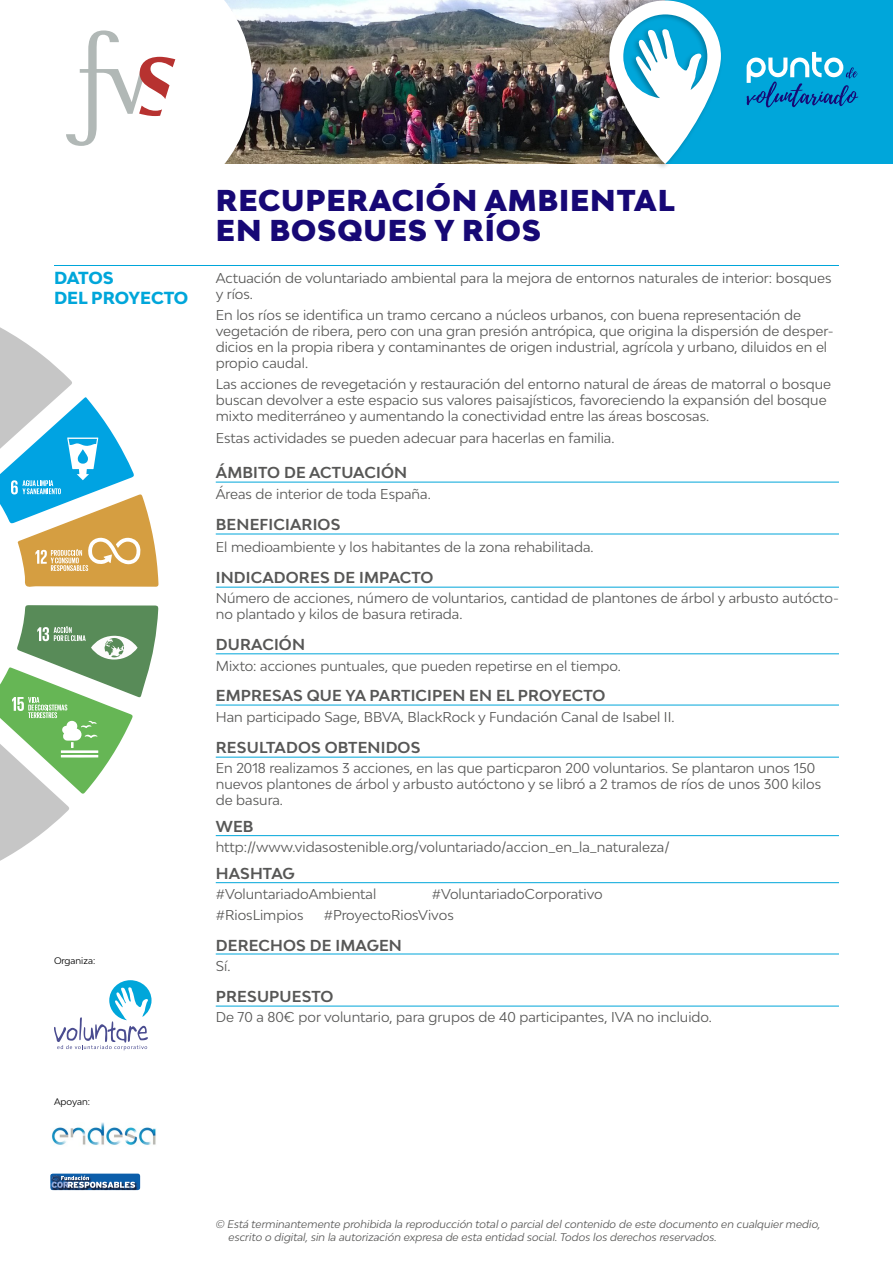
<style>
.page{position:relative;width:893px;height:1263px;background:#fff}
.page>*{position:absolute;margin:0;border:0;box-sizing:border-box;transform-origin:0 0}
.t1{font:900 28.5px/30px "Bw Modelica";letter-spacing:.03em;color:#170875}
.t2{font:800 16.5px/19.8px "Bw Modelica";letter-spacing:-.01em;color:#00a6da}
.t3{font:700 15px "Bw Modelica";letter-spacing:.01em;color:#575756}
.t4{font:13.5px/16.2px "Bw Modelica";color:#575756}
.t5{font:italic 10.5px/12.6px "Bw Modelica";color:#575756}
.t6{font:9px "Bw Modelica";color:#000}
</style>
<div class="page">
<svg style="left:54px;top:980px;width:98px;height:70px"></svg>
<div style="left:50px;top:1173px;width:90px;height:17px;background:#0c5eaa;border-radius:2px"></div>
<img style="left:52px;top:1182px;width:86px;height:9px">
<svg style="left:51px;top:1175px;width:84px;height:13px"></svg>
<img style="left:51px;top:1123px;width:105px;height:22px">
<img style="left:253px;top:0;width:349px;height:164px">
<div style="left:665px;top:0;width:228px;height:164px;background:#00a6da"></div>
<svg style="left:747px;top:52px;width:112px;height:56px"></svg>
<div style="left:602px;top:0;width:122px;height:170px;background:#000;opacity:.26"></div>
<svg style="left:609px;top:0;width:112px;height:164px"></svg>
<svg style="left:175px;top:0;width:78px;height:164px"></svg>
<hr style="left:54px;top:265px;width:785px;height:1px;background:#00a6da">
<hr style="left:216px;top:1006px;width:623px;height:1px;background:#00a6da">
<hr style="left:216px;top:482px;width:623px;height:1px;background:#00a6da">
<hr style="left:216px;top:534px;width:623px;height:1px;background:#00a6da">
<hr style="left:216px;top:882px;width:623px;height:1px;background:#00a6da">
<hr style="left:216px;top:705px;width:623px;height:1px;background:#00a6da">
<hr style="left:216px;top:954px;width:623px;height:1px;background:#00a6da">
<hr style="left:216px;top:587px;width:623px;height:1px;background:#00a6da">
<hr style="left:216px;top:757px;width:623px;height:1px;background:#00a6da">
<hr style="left:216px;top:835px;width:623px;height:1px;background:#00a6da">
<hr style="left:216px;top:653px;width:623px;height:1px;background:#00a6da">
<svg style="left:66px;top:30px;width:109px;height:116px"></svg>
<svg style="left:0;top:605px;width:158px;height:256px"></svg>
<svg style="left:0;top:327px;width:159px;height:260px"></svg>
<h1 class="t1" style="left:216px;top:185px;width:460px">RECUPERACIÓN AMBIENTAL<br>EN BOSQUES Y RÍOS</h1>
<p class="t2" style="left:54px;top:267px;width:136px">DATOS<br>DEL PROYECTO</p>
<p class="t4" style="left:216px;top:270px;width:617px">Actuación de voluntariado ambiental para la mejora de entornos naturales de interior: bosques y ríos.</p>
<p class="t4" style="left:216px;top:306px;width:619px">En los ríos se identifica un tramo cercano a núcleos urbanos, con buena representación de vegetación de ribera, pero con una gran presión antrópica, que origina la dispersión de desper&shy;dicios en la propia ribera y contaminantes de origen industrial, agrícola y urbano, diluidos en el propio caudal.</p>
<p class="t4" style="left:216px;top:375px;width:617px">Las acciones de revegetación y restauración del entorno natural de áreas de matorral o bosque buscan devolver a este espacio sus valores paisajísticos, favoreciendo la expansión del bosque mixto mediterráneo y aumentando la conectividad entre las áreas boscosas.</p>
<p class="t4" style="left:216px;top:430px;width:400px">Estas actividades se pueden adecuar para hacerlas en familia.</p>
<p class="t3" style="left:216px;top:463px;width:193px">ÁMBITO DE ACTUACIÓN</p>
<p class="t4" style="left:216px;top:485px;width:216px">Áreas de interior de toda España.</p>
<p class="t3" style="left:216px;top:514px;width:126px">BENEFICIARIOS</p>
<p class="t4" style="left:216px;top:538px;width:379px">El medioambiente y los habitantes de la zona rehabilitada.</p>
<p class="t3" style="left:216px;top:567px;width:219px">INDICADORES DE IMPACTO</p>
<p class="t4" style="left:216px;top:590px;width:625px">Número de acciones, número de voluntarios, cantidad de plantones de árbol y arbusto autócto&shy;no plantado y kilos de basura retirada.</p>
<p class="t3" style="left:216px;top:635px;width:91px">DURACIÓN</p>
<p class="t4" style="left:216px;top:657px;width:407px">Mixto: acciones puntuales, que pueden repetirse en el tiempo.</p>
<p class="t3" style="left:216px;top:686px;width:391px">EMPRESAS QUE YA PARTICIPEN EN EL PROYECTO</p>
<p class="t4" style="left:216px;top:708px;width:460px">Han participado Sage, BBVA, BlackRock y Fundación Canal de Isabel II.</p>
<p class="t3" style="left:216px;top:737px;width:206px">RESULTADOS OBTENIDOS</p>
<p class="t4" style="left:216px;top:759px;width:607px">En 2018 realizamos 3 acciones, en las que particparon 200 voluntarios. Se plantaron unos 150 nuevos plantones de árbol y arbusto autóctono y se libró a 2 tramos de ríos de unos 300 kilos de basura.</p>
<p class="t3" style="left:216px;top:816px;width:39px">WEB</p>
<p class="t4" style="left:216px;top:839px;width:456px">http://www.vidasostenible.org/voluntariado/accion_en_la_naturaleza/</p>
<p class="t3" style="left:216px;top:863px;width:80px">HASHTAG</p>
<p class="t4" style="left:216px;top:886px;width:162px">#VoluntariadoAmbiental</p>
<p class="t4" style="left:432px;top:886px;width:173px">#VoluntariadoCorporativo</p>
<p class="t4" style="left:216px;top:906px;width:89px">#RiosLimpios</p>
<p class="t4" style="left:324px;top:906px;width:132px">#ProyectoRiosVivos</p>
<p class="t3" style="left:216px;top:935px;width:188px">DERECHOS DE IMAGEN</p>
<p class="t4" style="left:216px;top:957px;width:16px">Sí.</p>
<p class="t3" style="left:216px;top:986px;width:119px">PRESUPUESTO</p>
<p class="t4" style="left:216px;top:1009px;width:498px">De 70 a 80€ por voluntario, para grupos de 40 participantes, IVA no incluido.</p>
<p class="t6" style="left:54px;top:955px;width:43px">Organiza:</p>
<p class="t6" style="left:54px;top:1096px;width:38px">Apoyan:</p>
<p class="t5" style="left:229px;top:1218px;width:594px;text-indent:-13px">© Está terminantemente prohibida la reproducción total o parcial del contenido de este documento en cualquier medio, escrito o digital, sin la autorización expresa de esta entidad social. Todos los derechos reservados.</p>
</div>
